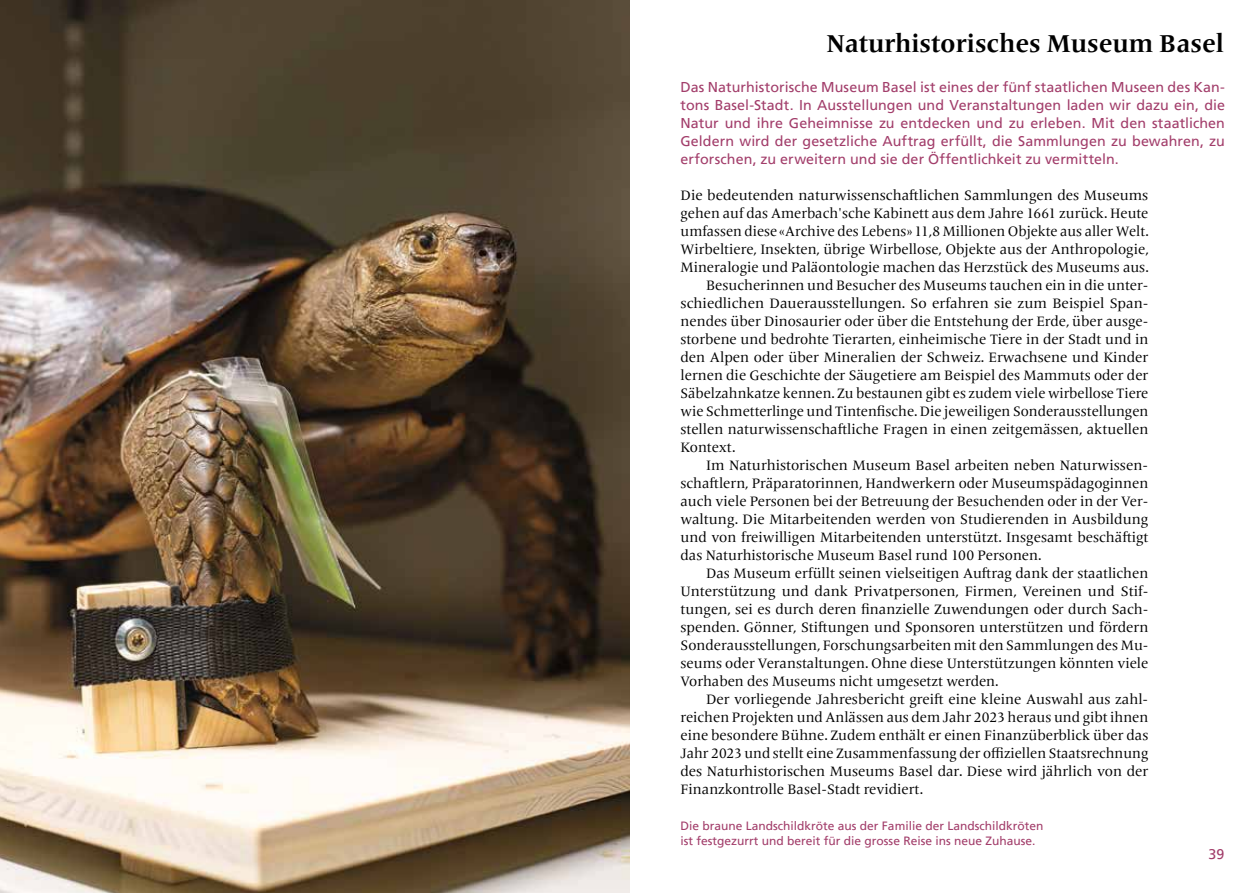
<style>
.page{position:relative;width:1259px;height:893px;background:#fff}
.page>*{position:absolute;margin:0;border:0;box-sizing:border-box;transform-origin:0 0}
.t1{font:700 25.5px "Frutiger Serif LT Pro";color:#000}
.t2{font:14.25px "Frutiger Serif LT Pro";color:#000}
.t3{font:14.25px/18px "Frutiger LT";letter-spacing:.005em;color:#a23d6a;text-align:justify}
.t4{font:12px/15px "Frutiger LT";color:#a23d6a}
</style>
<div class="page">
<img style="left:0;top:0;width:629px;height:893px">
<h1 class="t1" style="left:826px;top:29px;width:399px">Naturhistorisches Museum Basel</h1>
<p class="t3" style="left:680px;top:78px;width:546px">Das Naturhistorische Museum Basel ist eines der fünf staatlichen Museen des Kan&shy;tons Basel-Stadt. In Ausstellungen und Veranstaltungen laden wir dazu ein, die Natur und ihre Geheimnisse zu entdecken und zu erleben. Mit den staatlichen Geldern wird der gesetzliche Auftrag erfüllt, die Sammlungen zu bewahren, zu erforschen, zu erweitern und sie der Öffentlichkeit zu vermitteln.</p>
<p class="t2" style="left:680px;top:187px;width:469px">Die bedeutenden naturwissenschaftlichen Sammlungen des Museums</p>
<p class="t2" style="left:680px;top:205px;width:469px">gehen auf das Amerbach'sche Kabinett aus dem Jahre 1661 zurück. Heute</p>
<p class="t2" style="left:680px;top:223px;width:470px">umfassen diese «Archive des Lebens» 11,8 Millionen Objekte aus aller Welt.</p>
<p class="t2" style="left:680px;top:241px;width:470px">Wirbeltiere, Insekten, übrige Wirbellose, Objekte aus der Anthropologie,</p>
<p class="t2" style="left:680px;top:259px;width:470px">Mineralogie und Paläontologie machen das Herzstück des Museums aus.</p>
<p class="t2" style="left:706px;top:277px;width:444px">Besucherinnen und Besucher des Museums tauchen ein in die unter-</p>
<p class="t2" style="left:680px;top:295px;width:469px">schiedlichen Dauerausstellungen. So erfahren sie zum Beispiel Span-</p>
<p class="t2" style="left:680px;top:313px;width:469px">nendes über Dinosaurier oder über die Entstehung der Erde, über ausge-</p>
<p class="t2" style="left:680px;top:331px;width:469px">storbene und bedrohte Tierarten, einheimische Tiere in der Stadt und in</p>
<p class="t2" style="left:680px;top:349px;width:469px">den Alpen oder über Mineralien der Schweiz. Erwachsene und Kinder</p>
<p class="t2" style="left:680px;top:367px;width:469px">lernen die Geschichte der Säugetiere am Beispiel des Mammuts oder der</p>
<p class="t2" style="left:680px;top:385px;width:469px">Säbelzahnkatze kennen. Zu bestaunen gibt es zudem viele wirbellose Tiere</p>
<p class="t2" style="left:680px;top:403px;width:469px">wie Schmetterlinge und Tintenfische. Die jeweiligen Sonderausstellungen</p>
<p class="t2" style="left:680px;top:421px;width:469px">stellen naturwissenschaftliche Fragen in einen zeitgemässen, aktuellen</p>
<p class="t2" style="left:680px;top:439px;width:57px">Kontext.</p>
<p class="t2" style="left:706px;top:457px;width:443px">Im Naturhistorischen Museum Basel arbeiten neben Naturwissen-</p>
<p class="t2" style="left:680px;top:475px;width:469px">schaftlern, Präparatorinnen, Handwerkern oder Museumspädagoginnen</p>
<p class="t2" style="left:680px;top:493px;width:469px">auch viele Personen bei der Betreuung der Besuchenden oder in der Ver-</p>
<p class="t2" style="left:680px;top:511px;width:469px">waltung. Die Mitarbeitenden werden von Studierenden in Ausbildung</p>
<p class="t2" style="left:680px;top:529px;width:469px">und von freiwilligen Mitarbeitenden unterstützt. Insgesamt beschäftigt</p>
<p class="t2" style="left:680px;top:547px;width:363px">das Naturhistorische Museum Basel rund 100 Personen.</p>
<p class="t2" style="left:706px;top:565px;width:444px">Das Museum erfüllt seinen vielseitigen Auftrag dank der staatlichen</p>
<p class="t2" style="left:680px;top:583px;width:469px">Unterstützung und dank Privatpersonen, Firmen, Vereinen und Stif-</p>
<p class="t2" style="left:680px;top:601px;width:469px">tungen, sei es durch deren finanzielle Zuwendungen oder durch Sach-</p>
<p class="t2" style="left:680px;top:619px;width:469px">spenden. Gönner, Stiftungen und Sponsoren unterstützen und fördern</p>
<p class="t2" style="left:680px;top:637px;width:469px">Sonderausstellungen, Forschungsarbeiten mit den Sammlungen des Mu-</p>
<p class="t2" style="left:680px;top:655px;width:469px">seums oder Veranstaltungen. Ohne diese Unterstützungen könnten viele</p>
<p class="t2" style="left:680px;top:673px;width:320px">Vorhaben des Museums nicht umgesetzt werden.</p>
<p class="t2" style="left:706px;top:691px;width:443px">Der vorliegende Jahresbericht greift eine kleine Auswahl aus zahl-</p>
<p class="t2" style="left:680px;top:709px;width:469px">reichen Projekten und Anlässen aus dem Jahr 2023 heraus und gibt ihnen</p>
<p class="t2" style="left:680px;top:727px;width:469px">eine besondere Bühne. Zudem enthält er einen Finanzüberblick über das</p>
<p class="t2" style="left:680px;top:745px;width:469px">Jahr 2023 und stellt eine Zusammenfassung der offiziellen Staatsrechnung</p>
<p class="t2" style="left:680px;top:763px;width:469px">des Naturhistorischen Museums Basel dar. Diese wird jährlich von der</p>
<p class="t2" style="left:680px;top:781px;width:244px">Finanzkontrolle Basel-Stadt revidiert.</p>
<p class="t4" style="left:680px;top:819px;width:364px">Die braune Landschildkröte aus der Familie der Landschildkröten ist festgezurrt und bereit für die grosse Reise ins neue Zuhause.</p>
<p class="t3" style="left:1208px;top:846px;width:17px">39</p>
</div>
